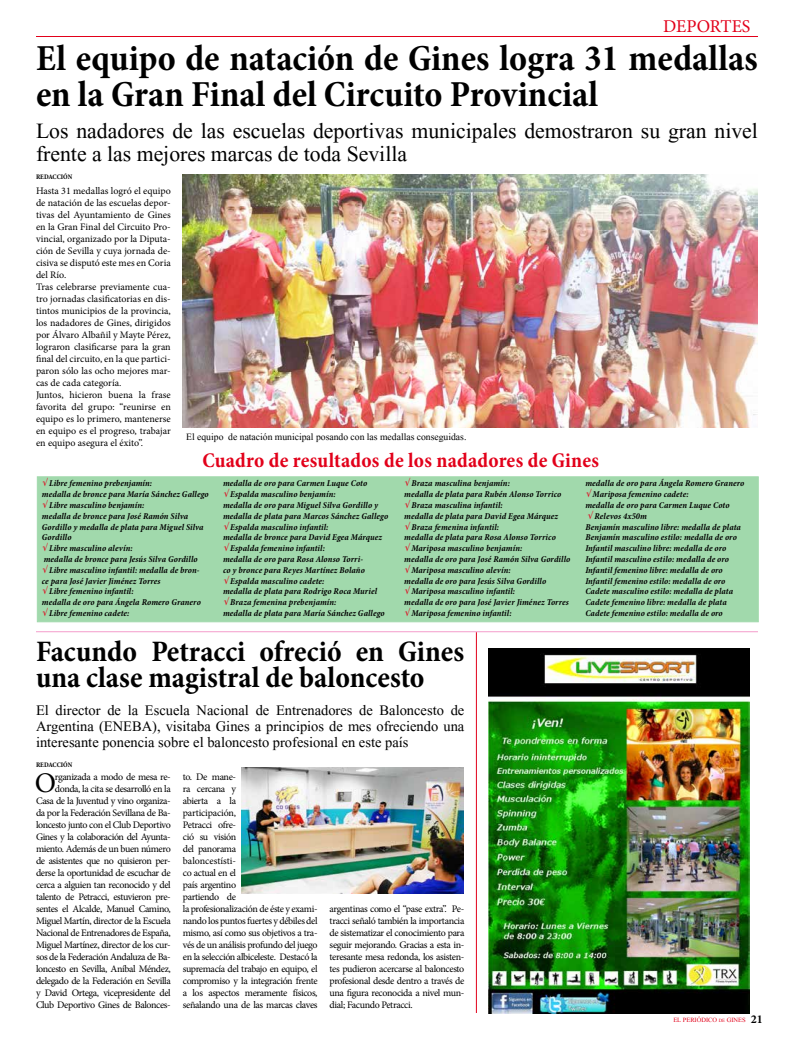
<style>
.page{position:relative;width:794px;height:1049px;background:#fff}
.page>*{position:absolute;margin:0;border:0;box-sizing:border-box;transform-origin:0 0}
.t1{font:700 condensed 37px/36px "Minion Pro";color:#000}
.t2{font:700 condensed 30px/26px "Minion Pro";color:#000}
.t3{font:28.5px "Minion Pro";color:#000}
.t4{font:27px/23px "Aparajita";color:#000}
.t5{font:700 condensed 21px "Minion Pro";letter-spacing:.01em;color:#e2001a}
.t6{font:18px/16px "Aparajita";color:#000;text-align:justify}
.t7{font:18px "Minion Pro";color:#e2001a}
.t8{font:12px "Aparajita";color:#000}
.t9{font:10px/12px "Minion Pro";letter-spacing:-.035em;color:#000;text-align:right}
.t10{font:10px/12px "Minion Pro";color:#000}
.t11{font:italic 700 condensed 9px/10.8px "Minion Pro";letter-spacing:.01em;color:#000}
.t12{font:8px "Aparajita";color:#e2001a}
.t13{font:700 condensed 7px "Minion Pro";letter-spacing:-.005em;color:#000}
.s1{font-stretch:normal;color:#e2001a}
.s2{font-size:6px}
.s3{font-family:"Minion Pro";font-weight:700;font-size:12px;color:#000}
</style>
<div class="page">
<div style="left:37px;top:476px;width:722px;height:146px;background:#a1d9ac"></div>
<hr style="left:36px;top:36px;width:722px;height:1px;background:#e2001a">
<img style="left:488px;top:648px;width:261px;height:365px">
<hr style="left:476px;top:632px;width:1px;height:381px;background:#e2001a">
<hr style="left:36px;top:631px;width:722px;height:1px;background:#e2007a">
<img style="left:183px;top:174px;width:575px;height:254px">
<img style="left:242px;top:767px;width:221px;height:127px">
<h3 class="t7" style="left:663px;top:14px;width:89px">DEPORTES</h3>
<h1 class="t1" style="left:36px;top:40px;width:723px">El equipo de natación de Gines logra 31 medallas en la Gran Final del Circuito Provincial</h1>
<h3 class="t4" style="left:36px;top:122px;width:723px">Los nadadores de las escuelas deportivas municipales demostraron su gran nivel frente a las mejores marcas de toda Sevilla</h3>
<p class="t13" style="left:36px;top:172px;width:38px">REDACCIÓN</p>
<p class="t10" style="left:36px;top:185px;width:136px">Hasta 31 medallas logró el equipo de natación de las escuelas depor&shy;tivas del Ayuntamiento de Gines en la Gran Final del Circuito Pro&shy;vincial, organizado por la Diputa&shy;ción de Sevilla y cuya jornada de&shy;cisiva se disputó este mes en Coria del Río.<br>Tras celebrarse previamente cua&shy;tro jornadas clasificatorias en dis&shy;tintos municipios de la provincia, los nadadores de Gines, dirigidos por Álvaro Albañil y Mayte Pérez, lograron clasificarse para la gran final del circuito, en la que partici&shy;paron sólo las ocho mejores mar&shy;cas de cada categoría.<br>Juntos, hicieron buena la frase favorita del grupo: “reunirse en equipo es lo primero, mantenerse en equipo es el progreso, trabajar en equipo asegura el éxito”.</p>
<h3 class="t8" style="left:186px;top:430px;width:282px">El equipo de natación municipal posando con las medallas conseguidas.</h3>
<h3 class="t5" style="left:202px;top:445px;width:398px">Cuadro de resultados de los nadadores de Gines</h3>
<p class="t11" style="left:42px;top:478px;width:168px"><span class="s1">√</span> Libre femenino prebenjamín:<br>medalla de bronce para María Sánchez Gallego <span class="s1">√</span> Libre masculino benjamín:<br>medalla de bronce para José Ramón Silva Gordillo y medalla de plata para Miguel Silva Gordillo<br><span class="s1">√</span> Libre masculino alevín:<br>medalla de bronce para Jesús Silva Gordillo<br><span class="s1">√</span> Libre masculino infantil: medalla de bron&shy;ce para José Javier Jiménez Torres<br><span class="s1">√</span> Libre femenino infantil:<br>medalla de oro para Ángela Romero Granero<br><span class="s1">√</span> Libre femenino cadete:</p>
<p class="t11" style="left:223px;top:478px;width:167px">medalla de oro para Carmen Luque Coto<br><span class="s1">√</span> Espalda masculino benjamín:<br>medalla de oro para Miguel Silva Gordillo y medalla de plata para Marcos Sánchez Gallego <span class="s1">√</span> Espalda masculino infantil:<br>medalla de bronce para David Egea Márquez <span class="s1">√</span> Espalda femenino infantil:<br>medalla de oro para Rosa Alonso Torri-<br>co y bronce para Reyes Martínez Bolaño<br><span class="s1">√</span> Espalda masculino cadete:<br>medalla de plata para Rodrigo Roca Muriel<br><span class="s1">√</span> Braza femenina prebenjamín:<br>medalla de plata para María Sánchez Gallego</p>
<p class="t11" style="left:404px;top:478px;width:168px"><span class="s1">√</span> Braza masculina benjamín:<br>medalla de plata para Rubén Alonso Torrico<br><span class="s1">√</span> Braza masculina infantil:<br>medalla de plata para David Egea Márquez<br><span class="s1">√</span> Braza femenina infantil:<br>medalla de plata para Rosa Alonso Torrico<br><span class="s1">√</span> Mariposa masculino benjamín:<br>medalla de oro para José Ramón Silva Gordillo <span class="s1">√</span> Mariposa masculino alevín:<br>medalla de oro para Jesús Silva Gordillo<br><span class="s1">√</span> Mariposa masculino infantil:<br>medalla de oro para José Javier Jiménez Torres <span class="s1">√</span> Mariposa femenino infantil:</p>
<p class="t11" style="left:585px;top:478px;width:160px">medalla de oro para Ángela Romero Granero <span class="s1">√</span> Mariposa femenino cadete:<br>medalla de oro para Carmen Luque Coto<br><span class="s1">√</span> Relevos 4x50m<br>Benjamín masculino libre: medalla de plata Benjamín masculino estilo: medalla de oro Infantil masculino libre: medalla de oro Infantil masculino estilo: medalla de oro Infantil femenino libre: medalla de oro Infantil femenino estilo: medalla de oro Cadete masculino estilo: medalla de plata Cadete femenino libre: medalla de plata Cadete femenino estilo: medalla de oro</p>
<h2 class="t2" style="left:36px;top:638px;width:430px">Facundo Petracci ofreció en Gines una clase magistral de baloncesto</h2>
<h3 class="t6" style="left:36px;top:704px;width:430px">El director de la Escuela Nacional de Entrenadores de Baloncesto de Argentina (ENEBA), visitaba Gines a principios de mes ofreciendo una interesante ponencia sobre el baloncesto profesional en este país</h3>
<p class="t13" style="left:36px;top:760px;width:38px">REDACCIÓN</p>
<p class="t9" style="left:36px;top:771px;width:136px">rganizada a modo de mesa re&shy;donda, la cita se desarrolló en la Casa de la Juventud y vino organiza&shy;da por la Federación Sevillana de Ba&shy;loncesto junto con el Club Deportivo Gines y la colaboración del Ayunta&shy;miento. Además de un buen número de asistentes que no quisieron per&shy;derse la oportunidad de escuchar de cerca a alguien tan reconocido y del talento de Petracci, estuvieron pre&shy;sentes el Alcalde, Manuel Camino, Miguel Martín, director de la Escuela Nacional de Entrenadores de España, Miguel Martínez, director de los cur&shy;sos de la Federación Andaluza de Ba&shy;loncesto en Sevilla, Aníbal Méndez, delegado de la Federación en Sevilla y David Ortega, vicepresidente del Club Deportivo Gines de Balonces-</p>
<p class="t9" style="left:183px;top:771px;width:136px;text-align:left">to. De mane-<br>ra cercana y<br>abierta a la<br>participación,<br>Petracci ofre-<br>ció su visión<br>del panorama<br>baloncestísti-<br>co actual en el<br>país argentino<br>partiendo de<br>la profesionalización de éste y exami&shy;nando los puntos fuertes y débiles del mismo, así como sus objetivos a tra&shy;vés de un análisis profundo del juego en la selección albiceleste. Destacó la supremacía del trabajo en equipo, el compromiso y la integración frente a los aspectos meramente físicos, señalando una de las marcas claves</p>
<h3 class="t3" style="left:35px;top:764px;width:23px">O</h3>
<p class="t9" style="left:329px;top:903px;width:136px;text-align:justify">argentinas como el “pase extra”. Pe&shy;tracci señaló también la importancia de sistematizar el conocimiento para seguir mejorando. Gracias a esta in&shy;teresante mesa redonda, los asisten&shy;tes pudieron acercarse al baloncesto profesional desde dentro a través de una figura reconocida a nivel mun&shy;dial; Facundo Petracci.</p>
<p class="t12" style="left:673px;top:1016px;width:91px">EL PERIÓDICO <span class="s2">DE</span> GINES <span class="s3">21</span></p>
</div>
